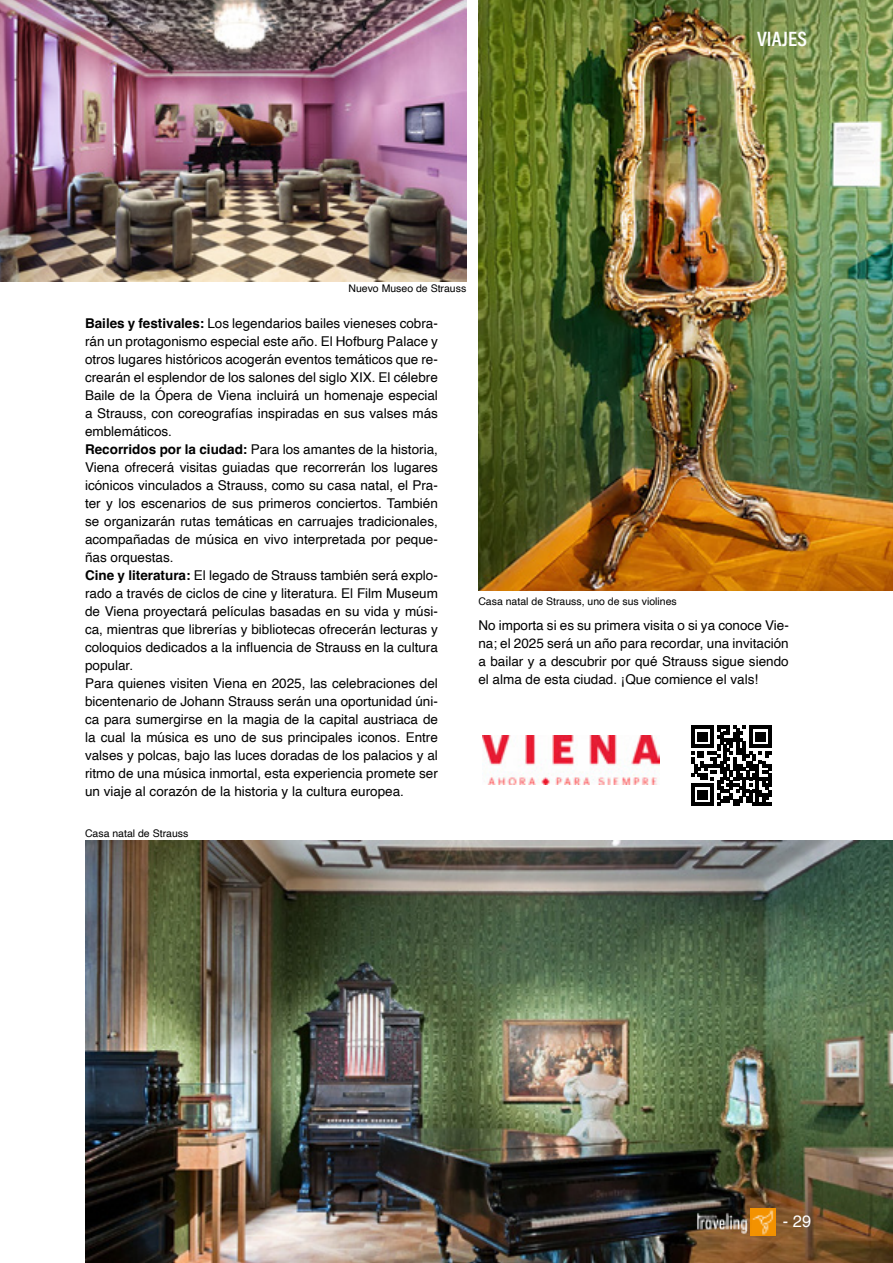
<style>
.page{position:relative;width:893px;height:1263px;background:#fff}
.page>*{position:absolute;margin:0;border:0;box-sizing:border-box;transform-origin:0 0}
.t1{font:21px "Acumin Variable Concept";color:#fff}
.t2{font:16.5px "Helvetica";color:#fff}
.t3{font:13.5px/18px "Helvetica";color:#000}
.t4{font:10.5px "Helvetica";color:#000}
.s1{font-weight:700}
</style>
<div class="page">
<img style="left:0;top:0;width:466px;height:282px">
<img style="left:478px;top:0;width:415px;height:590px">
<img style="left:85px;top:840px;width:808px;height:423px">
<svg style="left:691px;top:725px;width:81px;height:81px"></svg>
<img style="left:483px;top:736px;width:177px;height:48px">
<img style="left:695px;top:1208px;width:80px;height:27px">
<h1 class="t1" style="left:757px;top:25px;width:51px">VIAJES</h1>
<p class="t4" style="left:348px;top:280px;width:119px">Nuevo Museo de Strauss</p>
<p class="t3" style="left:85px;top:315px;width:354px"><span class="s1">Bailes y festivales:</span> Los legendarios bailes vieneses cobra&shy;rán un protagonismo especial este año. El Hofburg Palace y otros lugares históricos acogerán eventos temáticos que re&shy;crearán el esplendor de los salones del siglo XIX. El célebre Baile de la Ópera de Viena incluirá un homenaje especial a Strauss, con coreografías inspiradas en sus valses más emblemáticos.<br><span class="s1">Recorridos por la ciudad:</span> Para los amantes de la historia, Viena ofrecerá visitas guiadas que recorrerán los lugares icónicos vinculados a Strauss, como su casa natal, el Pra&shy;ter y los escenarios de sus primeros conciertos. También se organizarán rutas temáticas en carruajes tradicionales, acompañadas de música en vivo interpretada por peque&shy;ñas orquestas.<br><span class="s1">Cine y literatura:</span> El legado de Strauss también será explo&shy;rado a través de ciclos de cine y literatura. El Film Museum de Viena proyectará películas basadas en su vida y músi&shy;ca, mientras que librerías y bibliotecas ofrecerán lecturas y coloquios dedicados a la influencia de Strauss en la cultura popular.<br>Para quienes visiten Viena en 2025, las celebraciones del bicentenario de Johann Strauss serán una oportunidad úni&shy;ca para sumergirse en la magia de la capital austriaca de la cual la música es uno de sus principales iconos. Entre valses y polcas, bajo las luces doradas de los palacios y al ritmo de una música inmortal, esta experiencia promete ser un viaje al corazón de la historia y la cultura europea.</p>
<p class="t4" style="left:85px;top:825px;width:105px">Casa natal de Strauss</p>
<p class="t4" style="left:478px;top:593px;width:200px">Casa natal de Strauss, uno de sus violines</p>
<p class="t3" style="left:478px;top:617px;width:312px;text-align:justify">No importa si es su primera visita o si ya conoce Vie&shy;na; el 2025 será un año para recordar, una invitación a bailar y a descubrir por qué Strauss sigue siendo el alma de esta ciudad. ¡Que comience el vals!</p>
<p class="t2" style="left:783px;top:1209px;width:30px">- 29</p>
</div>
